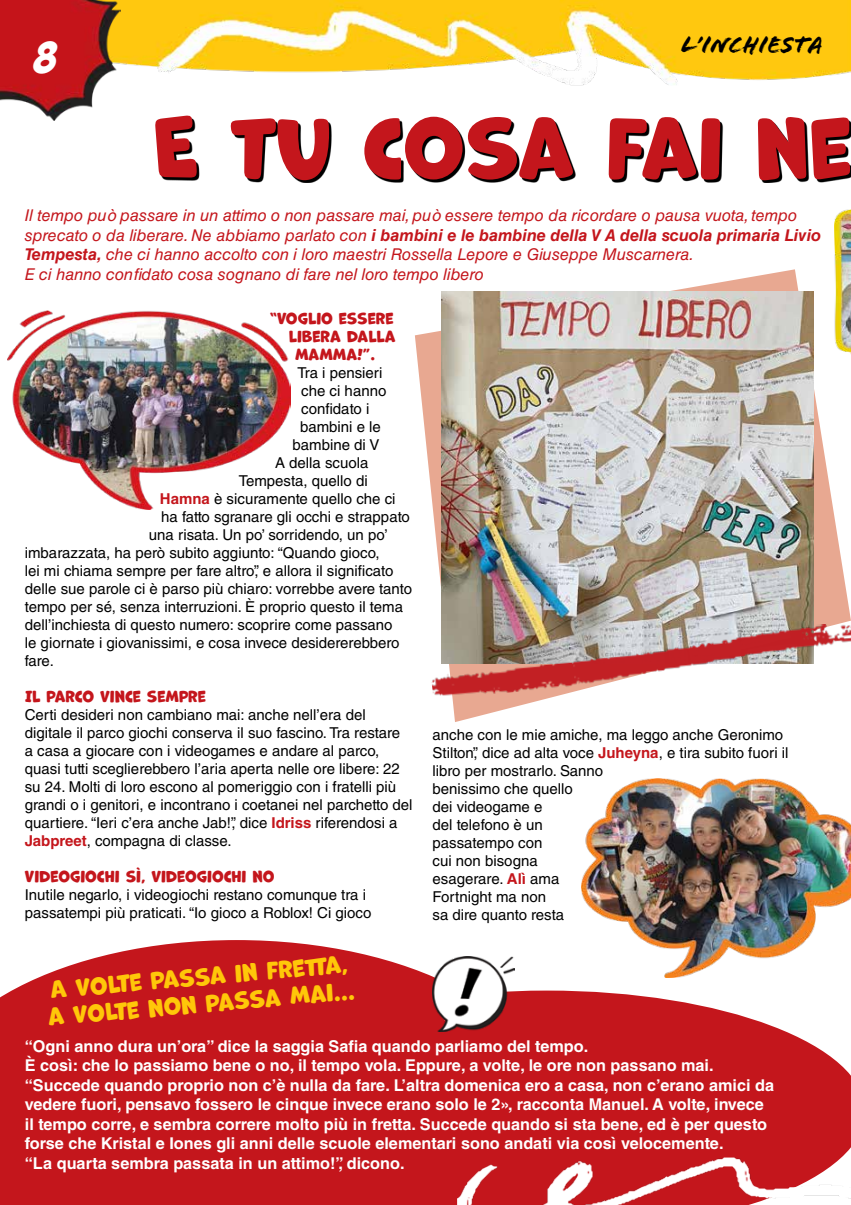
<style>
.page{position:relative;width:851px;height:1205px;background:#fff}
.page>*{position:absolute;margin:0;border:0;box-sizing:border-box;transform-origin:0 0}
.t1{font:78.75px "Marvin Round";color:#c4161c}
.t2{font:42.5px "Bada Boom BB";color:#fff}
.t3{font:25px "Flood Std";color:#000}
.t4{font:22.5px/27px "Marvin Round";color:#ffc709}
.t5{font:700 16.25px/19.5px "Helvetica LT Std";color:#fff}
.t6{font:italic 16.25px/19.5px "Helvetica LT Std";color:#c4161c}
.t7{font:15px/18px "Helvetica LT Std";color:#000}
.t8{font:15px "Marvin Round";color:#c4161c}
.s1{font-weight:700}
.s2{font-weight:700;color:#c4161c}
</style>
<div class="page">
<img style="left:120px;top:0;width:731px;height:85px">
<svg style="left:415px;top:269px;width:435px;height:453px"></svg>
<img style="left:0;top:0;width:120px;height:120px">
<svg style="left:158px;top:118px;width:692px;height:65px"></svg>
<img style="left:834px;top:210px;width:16px;height:178px">
<img style="left:7px;top:310px;width:284px;height:199px">
<img style="left:581px;top:779px;width:269px;height:198px">
<svg style="left:0;top:940px;width:515px;height:265px;fill:#c4161c"></svg>
<div style="left:229px;top:990px;width:621px;height:215px;background:#c4161c"></div>
<img style="left:432px;top:957px;width:82px;height:74px">
<img style="left:457px;top:1157px;width:393px;height:48px">
<img style="left:441px;top:291px;width:372px;height:330px">
<img style="left:429px;top:621px;width:421px;height:78px">
<h2 class="t2" style="left:35px;top:35px;width:23px">8</h2>
<h3 class="t3" style="left:680px;top:30px;width:143px">L’INCHIESTA</h3>
<h1 class="t1" style="left:153px;top:104px;width:700px">E TU COSA FAI NE</h1>
<p class="t6" style="left:25px;top:206px;width:797px">Il tempo può passare in un attimo o non passare mai, può essere tempo da ricordare o pausa vuota, tempo sprecato o da liberare. Ne abbiamo parlato con <span class="s1">i bambini e le bambine della V A della scuola primaria Livio Tempesta,</span> che ci hanno accolto con i loro maestri Rossella Lepore e Giuseppe Muscarnera.<br>E ci hanno confidato cosa sognano di fare nel loro tempo libero</p>
<p class="t8" style="left:270px;top:310px;width:125px">“VOGLIO ESSERE</p>
<p class="t8" style="left:289px;top:328px;width:108px">LIBERA DALLA</p>
<p class="t8" style="left:295px;top:346px;width:82px">MAMMA!”.</p>
<p class="t7" style="left:297px;top:364px;width:86px">Tra i pensieri</p>
<p class="t7" style="left:301px;top:382px;width:87px">che ci hanno</p>
<p class="t7" style="left:301px;top:400px;width:70px">confidato i</p>
<p class="t7" style="left:300px;top:418px;width:82px">bambini e le</p>
<p class="t7" style="left:292px;top:436px;width:88px">bambine di V</p>
<p class="t7" style="left:275px;top:454px;width:95px">A della scuola</p>
<p class="t7" style="left:239px;top:472px;width:130px">Tempesta, quello di</p>
<p class="t7" style="left:160px;top:490px;width:237px"><span class="s2">Hamna</span> è sicuramente quello che ci</p>
<p class="t7" style="left:161px;top:508px;width:250px">ha fatto sgranare gli occhi e strappato</p>
<p class="t7" style="left:149px;top:526px;width:240px">una risata. Un po’ sorridendo, un po’</p>
<p class="t7" style="left:25px;top:544px;width:356px">imbarazzata, ha però subito aggiunto: “Quando gioco,</p>
<p class="t7" style="left:25px;top:562px;width:370px">lei mi chiama sempre per fare altro”, e allora il significato</p>
<p class="t7" style="left:25px;top:580px;width:389px">delle sue parole ci è parso più chiaro: vorrebbe avere tanto</p>
<p class="t7" style="left:25px;top:598px;width:379px">tempo per sé, senza interruzioni. È proprio questo il tema</p>
<p class="t7" style="left:25px;top:616px;width:369px">dell’inchiesta di questo numero: scoprire come passano</p>
<p class="t7" style="left:25px;top:634px;width:376px">le giornate i giovanissimi, e cosa invece desidererebbero</p>
<p class="t7" style="left:25px;top:652px;width:31px">fare.</p>
<p class="t8" style="left:25px;top:688px;width:182px">IL PARCO VINCE SEMPRE</p>
<p class="t7" style="left:25px;top:706px;width:389px">Certi desideri non cambiano mai: anche nell’era del digitale il parco giochi conserva il suo fascino. Tra restare<br>a casa a giocare con i videogames e andare al parco, quasi tutti sceglierebbero l’aria aperta nelle ore libere: 22 su 24. Molti di loro escono al pomeriggio con i fratelli più grandi o i genitori, e incontrano i coetanei nel parchetto del quartiere. “Ieri c’era anche Jab!”, dice <span class="s2">Idriss</span> riferendosi a <span class="s2">Jabpreet</span>, compagna di classe.</p>
<p class="t8" style="left:25px;top:868px;width:251px">VIDEOGIOCHI SÌ, VIDEOGIOCHI NO</p>
<p class="t7" style="left:25px;top:886px;width:348px">Inutile negarlo, i videogiochi restano comunque tra i passatempi più praticati. “Io gioco a Roblox! Ci gioco</p>
<p class="t7" style="left:432px;top:726px;width:357px">anche con le mie amiche, ma leggo anche Geronimo<br>Stilton”, dice ad alta voce <span class="s2">Juheyna</span>, e tira subito fuori il libro per mostrarlo. Sanno<br>benissimo che quello<br>dei videogame e<br>del telefono è un<br>passatempo con<br>cui non bisogna<br>esagerare. <span class="s2">Alì</span> ama<br>Fortnight ma non<br>sa dire quanto resta</p>
<h3 class="t4" style="left:45px;top:977px;width:309px;rotate:-5deg">A VOLTE PASSA IN FRETT A,<br>A VOLTE NON PASSA MAI…</h3>
<p class="t5" style="left:25px;top:1036px;width:750px">“Ogni anno dura un’ora” dice la saggia Safia quando parliamo del tempo.<br>È così: che lo passiamo bene o no, il tempo vola. Eppure, a volte, le ore non passano mai. “Succede quando proprio non c’è nulla da fare. L’altra domenica ero a casa, non c’erano amici da vedere fuori, pensavo fossero le cinque invece erano solo le 2», racconta Manuel. A volte, invece il tempo corre, e sembra correre molto più in fretta. Succede quando si sta bene, ed è per questo forse che Kristal e Iones gli anni delle scuole elementari sono andati via così velocemente.<br>“La quarta sembra passata in un attimo!”, dicono.</p>
</div>
